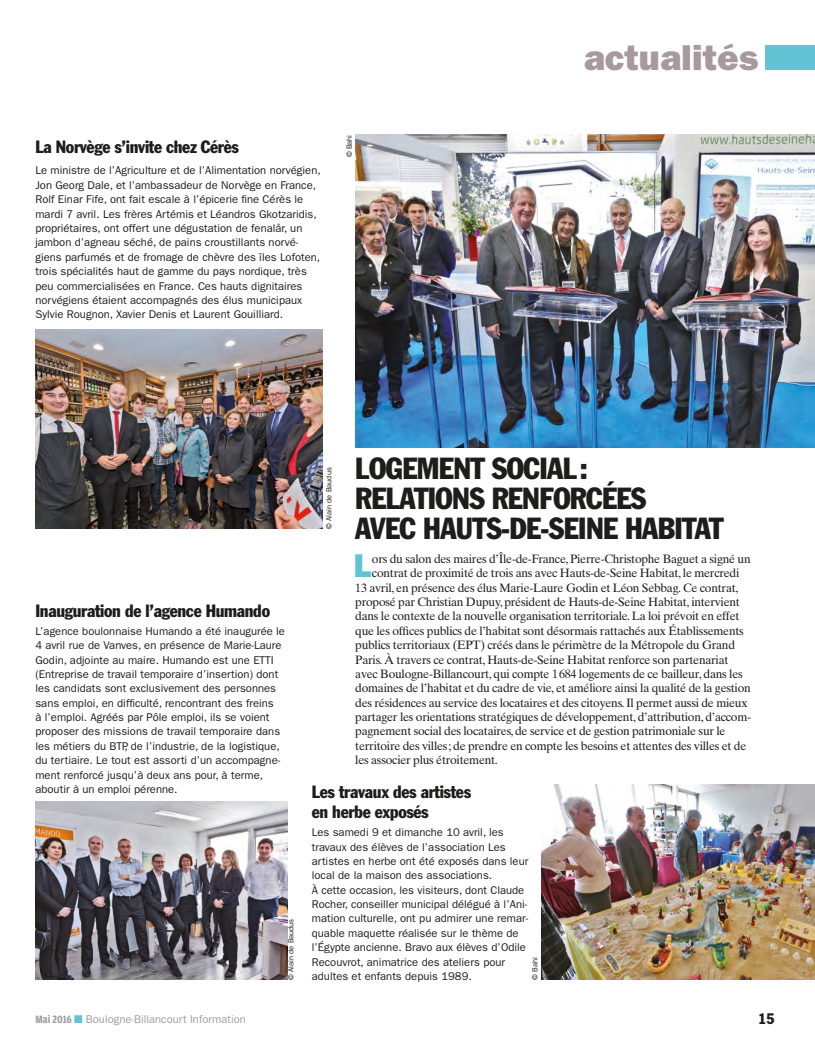
<style>
.page{position:relative;width:815px;height:1053px;background:#fff}
.page>*{position:absolute;margin:0;border:0;box-sizing:border-box;transform-origin:0 0}
.t1{font:800 36px "Franklin Gothic";color:#a699a0}
.ACTUS_texte1{font:800 33.12px "Franklin Gothic";color:#62c3d5}
.ACTU_Titre_1{font:condensed 30px/30px "Franklin Gothic";letter-spacing:-.02em;color:#1d1d1b}
.ACTU_titre_3{font:condensed 17.5px/20px "Franklin Gothic";letter-spacing:-.02em;color:#1d1d1b}
.t2{font:condensed 15px "Franklin Gothic";color:#1d1d1b}
.ACTUS_texte1-2{font:12.12px "Times Ten";letter-spacing:-.02em;color:#1d1d1b}
.ACTU_texte_3{font:11.25px/14.4px "Franklin Gothic";color:#1d1d1b}
.t3{font:11.25px "Franklin Gothic";color:#9d9d9d}
.Crédits_photos{font:7.5px "Franklin Gothic";color:#1d1d1b}
.s1{font-family:"Amplitude Cond";font-weight:700}
.s2{color:#62c3d5}
</style>
<div class="page">
<div style="left:765px;top:45px;width:50px;height:24px;background:#62c3d5"></div>
<img style="left:355px;top:135px;width:460px;height:313px">
<img style="left:35px;top:330px;width:287px;height:198px">
<img style="left:541px;top:784px;width:274px;height:195px">
<img style="left:35px;top:801px;width:252px;height:178px">
<p class="ACTU_titre_3" style="left:35px;top:137px;width:205px">La Norvège s’invite chez Cérès</p>
<p class="ACTU_texte_3" style="left:35px;top:163px;width:287px">Le ministre de l’Agriculture et de l’Alimentation norvégien, Jon Georg Dale, et l’ambassadeur de Norvège en France, Rolf Einar Fife, ont fait escale à l’épicerie fine Cérès le mardi 7 avril. Les frères Artémis et Léandros Gkotzaridis, propriétaires, ont offert une dégustation de fenalår, un jambon d’agneau séché, de pains croustillants norvé&shy;giens parfumés et de fromage de chèvre des îles Lofoten, trois spécialités haut de gamme du pays nordique, très peu commercialisées en France. Ces hauts dignitaires norvégiens étaient accompagnés des élus municipaux Sylvie Rougnon, Xavier Denis et Laurent Gouilliard.</p>
<p class="Crédits_photos" style="left:345px;top:157px;width:24px;rotate:-90deg">© Bahi</p>
<h1 class="t1" style="left:584px;top:36px;width:176px">actualités</h1>
<p class="ACTU_titre_3" style="left:35px;top:601px;width:236px">Inauguration de l’agence Humando</p>
<p class="ACTU_texte_3" style="left:35px;top:623px;width:251px">L’agence boulonnaise Humando a été inaugurée le 4 avril rue de Vanves, en présence de Marie-Laure Godin, adjointe au maire. Humando est une ETTI (Entreprise de travail temporaire d’insertion) dont les candidats sont exclusivement des personnes sans emploi, en difficulté, rencontrant des freins<br>à l’emploi. Agréés par Pôle emploi, ils se voient proposer des missions de travail temporaire dans les métiers du BTP, de l’industrie, de la logistique, du tertiaire. Le tout est assorti d’un accompagne&shy;ment renforcé jusqu’à deux ans pour, à terme, aboutir à un emploi pérenne.</p>
<p class="Crédits_photos" style="left:287px;top:979px;width:63px;rotate:-90deg">© Alain de Baudus</p>
<p class="Crédits_photos" style="left:325px;top:528px;width:63px;rotate:-90deg">© Alain de Baudus</p>
<p class="ACTU_Titre_1" style="left:355px;top:453px;width:370px">LOGEMENT SOCIAL:<br>RELATIONS RENFORCÉES<br>AVEC HAUTS-DE-SEINE HABITAT</p>
<p class="ACTUS_texte1" style="left:353px;top:546px;width:19px">L</p>
<p class="ACTUS_texte1-2" style="left:372px;top:551px;width:380px">ors du salon des maires d’Île-de-France, Pierre-Christophe Baguet a signé un</p>
<p class="ACTUS_texte1-2" style="left:372px;top:566px;width:369px">contrat de proximité de trois ans avec Hauts-de-Seine Habitat, le mercredi</p>
<p class="ACTUS_texte1-2" style="left:355px;top:580px;width:385px">13 avril, en présence des élus Marie-Laure Godin et Léon Sebbag. Ce contrat,</p>
<p class="ACTUS_texte1-2" style="left:355px;top:594px;width:386px">proposé par Christian Dupuy, président de Hauts-de-Seine Habitat, intervient</p>
<p class="ACTUS_texte1-2" style="left:355px;top:609px;width:386px">dans le contexte de la nouvelle organisation territoriale. La loi prévoit en effet</p>
<p class="ACTUS_texte1-2" style="left:355px;top:623px;width:390px">que les offices publics de l’habitat sont désormais rattachés aux Établissements</p>
<p class="ACTUS_texte1-2" style="left:355px;top:637px;width:381px">publics territoriaux (EPT) créés dans le périmètre de la Métropole du Grand</p>
<p class="ACTUS_texte1-2" style="left:355px;top:652px;width:375px">Paris. À travers ce contrat, Hauts-de-Seine Habitat renforce son partenariat</p>
<p class="ACTUS_texte1-2" style="left:355px;top:666px;width:389px">avec Boulogne-Billancourt, qui compte 1684 logements de ce bailleur, dans les</p>
<p class="ACTUS_texte1-2" style="left:355px;top:681px;width:397px">domaines de l’habitat et du cadre de vie, et améliore ainsi la qualité de la gestion</p>
<p class="ACTUS_texte1-2" style="left:355px;top:695px;width:394px">des résidences au service des locataires et des citoyens. Il permet aussi de mieux</p>
<p class="ACTUS_texte1-2" style="left:355px;top:709px;width:397px">partager les orientations stratégiques de développement, d’attribution, d’accom-</p>
<p class="ACTUS_texte1-2" style="left:355px;top:724px;width:372px">pagnement social des locataires, de service et de gestion patrimoniale sur le</p>
<p class="ACTUS_texte1-2" style="left:355px;top:738px;width:393px">territoire des villes; de prendre en compte les besoins et attentes des villes et de</p>
<p class="ACTUS_texte1-2" style="left:355px;top:752px;width:144px">les associer plus étroitement.</p>
<p class="ACTU_titre_3" style="left:312px;top:782px;width:161px">Les travaux des artistes en herbe exposés</p>
<p class="ACTU_texte_3" style="left:312px;top:825px;width:218px">Les samedi 9 et dimanche 10 avril, les travaux des élèves de l’association Les artistes en herbe ont été exposés dans leur local de la maison des associations.<br>À cette occasion, les visiteurs, dont Claude Rocher, conseiller municipal délégué à l’Ani&shy;mation culturelle, ont pu admirer une remar&shy;quable maquette réalisée sur le thème de l’Égypte ancienne. Bravo aux élèves d’Odile Recouvrot, animatrice des ateliers pour adultes et enfants depuis 1989.</p>
<p class="Crédits_photos" style="left:531px;top:979px;width:24px;rotate:-90deg">© Bahi</p>
<p class="t3" style="left:35px;top:1012px;width:212px"><span class="s1">Mai 2016</span> <span class="s2">■</span> Boulogne-Billancourt Information</p>
<h3 class="t2" style="left:758px;top:1008px;width:18px">15</h3>
</div>
